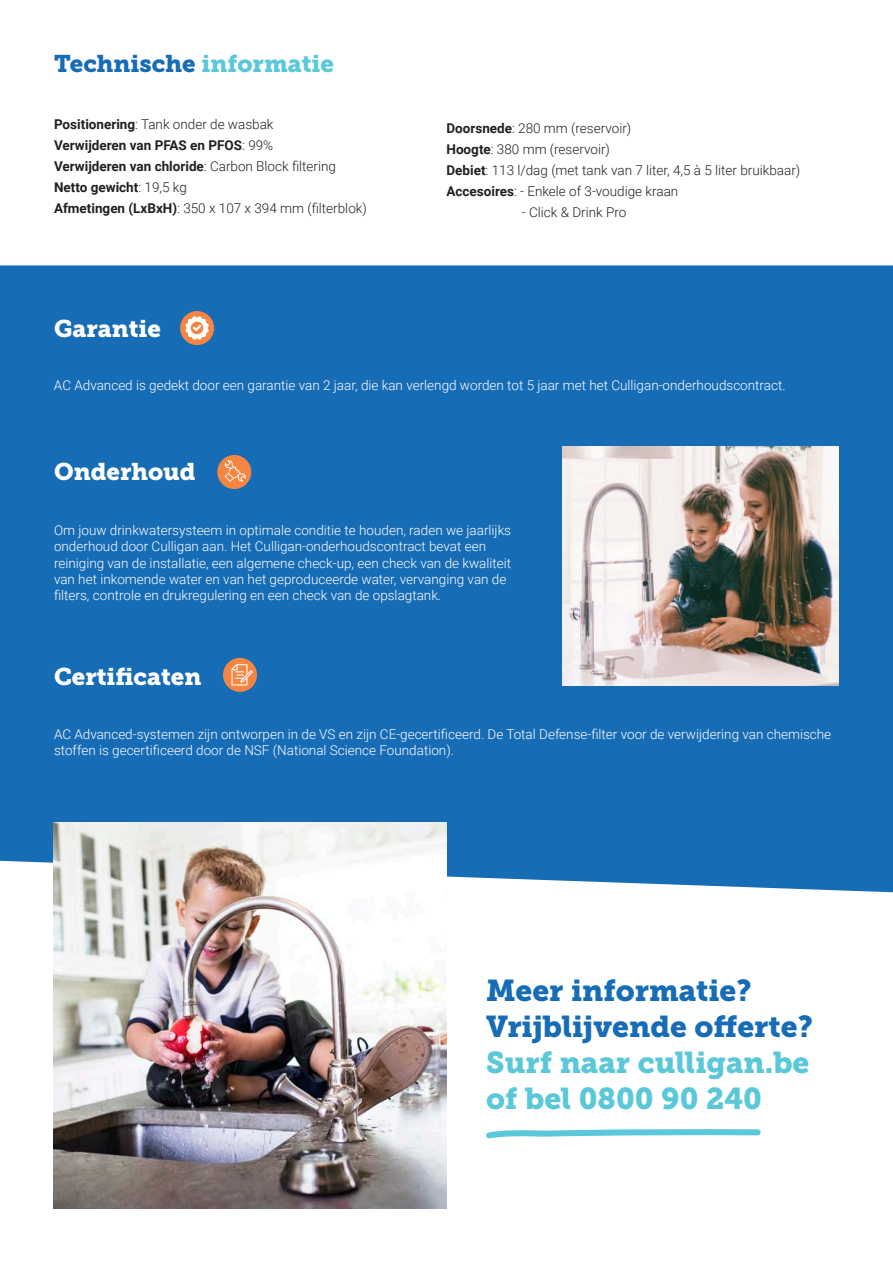
<style>
.page{position:relative;width:893px;height:1263px;background:#fff}
.page>*{position:absolute;margin:0;border:0;box-sizing:border-box;transform-origin:0 0}
.t1{font:30px "Museo Slab 900";color:#176cb6}
.t2{font:30px "Museo Slab 900";color:#5bc8d9}
.t3{font:24px "Museo Slab 900";color:#fff}
.t4{font:24px "Museo Slab 900";color:#176cb6}
.t5{font:300 13.5px/16.2px "Roboto";color:#fff}
.t6{font:300 13.5px "Roboto";color:#231f20}
.t7{font:700 13.5px "Roboto";color:#231f20}
.s1{color:#5bc8d9}
.s2{font-weight:700}
.s3{font-weight:300}
</style>
<div class="page">
<div style="left:0;top:265px;width:893px;height:627px;background:#176cb6"></div>
<div style="left:217px;top:455px;width:34px;height:34px;background:#f58543;border-radius:50%"></div>
<svg style="left:224px;top:460px;width:22px;height:21px"></svg>
<div style="left:223px;top:658px;width:34px;height:34px;background:#f58543;border-radius:50%"></div>
<svg style="left:232px;top:664px;width:21px;height:21px"></svg>
<img style="left:563px;top:446px;width:276px;height:239px">
<div style="left:180px;top:311px;width:34px;height:34px;background:#f58543;border-radius:50%"></div>
<svg style="left:185px;top:316px;width:24px;height:24px"></svg>
<img style="left:54px;top:823px;width:392px;height:386px">
<svg style="left:486px;top:1129px;width:275px;height:10px"></svg>
<p class="t4" style="left:54px;top:50px;width:281px">Technische <span class="s1">informatie</span></p>
<p class="t6" style="left:54px;top:115px;width:221px"><span class="s2">Positionering</span>: Tank onder de wasbak</p>
<p class="t7" style="left:54px;top:136px;width:221px">Verwijderen van PFAS en PFOS<span class="s3">: 99%</span></p>
<p class="t7" style="left:54px;top:157px;width:284px">Verwijderen van chloride<span class="s3">: Carbon Block filtering</span></p>
<p class="t7" style="left:54px;top:178px;width:134px">Netto gewicht<span class="s3">: 19,5 kg</span></p>
<p class="t6" style="left:54px;top:199px;width:314px"><span class="s2">Afmetingen (LxBxH)</span>: 350 x 107 x 394 mm (filterblok)</p>
<p class="t3" style="left:54px;top:314px;width:108px">Garantie</p>
<p class="t6" style="left:446px;top:119px;width:186px"><span class="s2">Doorsnede</span>: 280 mm (reservoir)</p>
<p class="t6" style="left:446px;top:140px;width:165px"><span class="s2">Hoogte</span>: 380 mm (reservoir)</p>
<p class="t6" style="left:446px;top:161px;width:355px"><span class="s2">Debiet</span>: 113 l/dag (met tank van 7 liter, 4,5 à 5 liter bruikbaar)</p>
<p class="t6" style="left:446px;top:182px;width:233px"><span class="s2">Accesoires</span>: - Enkele of 3-voudige kraan</p>
<p class="t6" style="left:522px;top:203px;width:106px">- Click &amp; Drink Pro</p>
<p class="t5" style="left:54px;top:377px;width:733px">AC Advanced is gedekt door een garantie van 2 jaar, die kan verlengd worden tot 5 jaar met het Culligan-onderhoudscontract.</p>
<p class="t3" style="left:54px;top:458px;width:143px">Onderhoud</p>
<p class="t5" style="left:54px;top:522px;width:459px">Om jouw drinkwatersysteem in optimale conditie te houden, raden we jaarlijks onderhoud door Culligan aan. Het Culligan-onderhoudscontract bevat een reiniging van de installatie, een algemene check-up, een check van de kwaliteit van het inkomende water en van het geproduceerde water, vervanging van de filters, controle en drukregulering en een check van de opslagtank.</p>
<p class="t3" style="left:54px;top:663px;width:149px">Certificaten</p>
<p class="t5" style="left:54px;top:726px;width:779px">AC Advanced-systemen zijn ontworpen in de VS en zijn CE-gecertificeerd. De Total Defense-filter voor de verwijdering van chemische stoffen is gecertificeerd door de NSF (National Science Foundation).</p>
<p class="t1" style="left:486px;top:973px;width:267px">Meer informatie?</p>
<p class="t1" style="left:486px;top:1009px;width:328px">Vrijblijvende offerte?</p>
<p class="t2" style="left:486px;top:1045px;width:325px">Surf naar culligan.be</p>
<p class="t2" style="left:486px;top:1081px;width:277px">of bel 0800 90 240</p>
</div>
